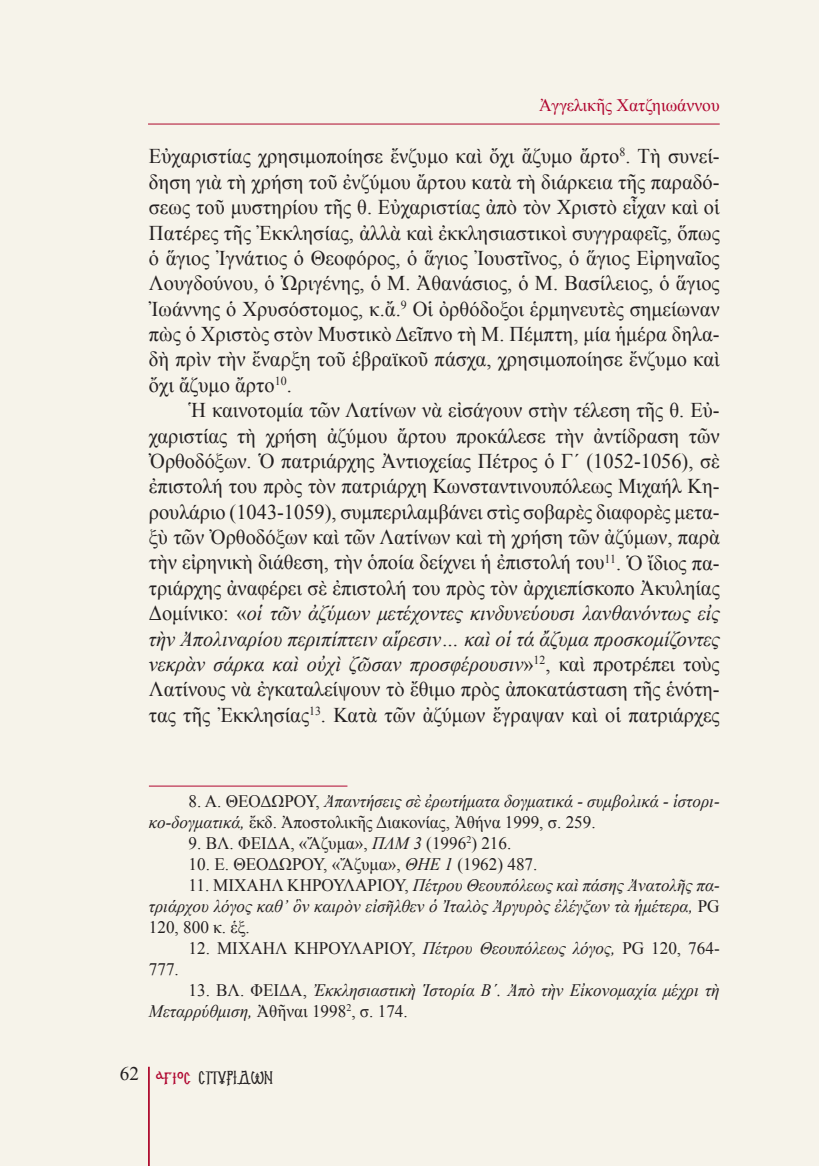
<style>
.page{position:relative;width:819px;height:1166px;background:#f6f3ea}
.page>*{position:absolute;margin:0;border:0;box-sizing:border-box;transform-origin:0 0}
.t1{font:21px/25.4px "Times New Roman";color:#231f20;text-align:justify}
.t2{font:italic 17.5px/21px "Times New Roman";color:#231f20}
.t3{font:17.5px "Times New Roman";color:#231f20}
.t4{font:17.5px "Times New Roman";color:#b00630}
.t5{font:17.5px "PF Konstantinople";color:#231f20}
.s1{font-style:italic}
.s2{font-style:normal}
.s3{font-size:21px;color:#b00630}
</style>
<div class="page">
<hr style="left:148px;top:1067px;width:2px;height:99px;background:#ae082c">
<hr style="left:148px;top:124px;width:571px;height:1px;background:#ae082c">
<hr style="left:149px;top:785px;width:198px;height:1px;background:#b00630">
<p class="t4" style="left:539px;top:93px;width:182px">Ἀγγελικῆς Χατζηιωάννου</p>
<p class="t1" style="left:149px;top:143px;width:572px">Εὐχαριστίας χρησιμοποίησε ἔνζυμο καὶ ὄχι ἄζυμο ἄρτο<sup>8</sup>. Τὴ συνεί&shy;δηση γιὰ τὴ χρήση τοῦ ἐνζύμου ἄρτου κατὰ τὴ διάρκεια τῆς παραδό&shy;σεως τοῦ μυστηρίου τῆς θ. Εὐχαριστίας ἀπὸ τὸν Χριστὸ εἶχαν καὶ οἱ Πατέρες τῆς Ἐκκλησίας, ἀλλὰ καὶ ἐκκλησιαστικοὶ συγγραφεῖς, ὅπως ὁ ἅγιος Ἰγνάτιος ὁ Θεοφόρος, ὁ ἅγιος Ἰουστῖνος, ὁ ἅγιος Εἰρηναῖος Λουγδούνου, ὁ Ὠριγένης, ὁ Μ. Ἀθανάσιος, ὁ Μ. Βασίλειος, ὁ ἅγιος Ἰωάννης ὁ Χρυσόστομος, κ.ἄ.<sup>9</sup> Οἱ ὀρθόδοξοι ἑρμηνευτὲς σημείωναν πὼς ὁ Χριστὸς στὸν Μυστικὸ Δεῖπνο τὴ Μ. Πέμπτη, μία ἡμέρα δηλα&shy;δὴ πρὶν τὴν ἔναρξη τοῦ ἑβραϊκοῦ πάσχα, χρησιμοποίησε ἔνζυμο καὶ ὄχι ἄζυμο ἄρτο<sup>10</sup>.</p>
<p class="t1" style="left:149px;top:397px;width:572px;text-indent:40px">Ἡ καινοτομία τῶν Λατίνων νὰ εἰσάγουν στὴν τέλεση τῆς θ. Εὐ&shy;χαριστίας τὴ χρήση ἀζύμου ἄρτου προκάλεσε τὴν ἀντίδραση τῶν Ὀρθοδόξων. Ὁ πατριάρχης Ἀντιοχείας Πέτρος ὁ Γ΄ (1052-1056), σὲ ἐπιστολή του πρὸς τὸν πατριάρχη Κωνσταντινουπόλεως Μιχαήλ Κη&shy;ρουλάριο (1043-1059), συμπεριλαμβάνει στὶς σοβαρὲς διαφορὲς μετα&shy;ξὺ τῶν Ὀρθοδόξων καὶ τῶν Λατίνων καὶ τὴ χρήση τῶν ἀζύμων, παρὰ τὴν εἰρηνικὴ διάθεση, τὴν ὁποία δείχνει ἡ ἐπιστολή του<sup>11</sup>. Ὁ ἴδιος πα&shy;τριάρχης ἀναφέρει σὲ ἐπιστολή του πρὸς τὸν ἀρχιεπίσκοπο Ἀκυληίας Δομίνικο: «<span class="s1">οἱ τῶν ἀζύμων μετέχοντες κινδυνεύουσι λανθανόντως εἰς τὴν Ἀπολιναρίου περιπίπτειν αἵρεσιν… καὶ οἱ τά ἄζυμα προσκομίζοντες νεκρὰν σάρκα καὶ οὐχὶ ζῶσαν προσφέρουσιν</span>»<sup>12</sup>, καὶ προτρέπει τοὺς Λατίνους νὰ ἐγκαταλείψουν τὸ ἔθιμο πρὸς ἀποκατάσταση τῆς ἑνότη&shy;τας τῆς Ἐκκλησίας<sup>13</sup>. Κατὰ τῶν ἀζύμων ἔγραψαν καὶ οἱ πατριάρχες</p>
<p class="t2" style="left:149px;top:790px;width:572px;text-indent:40px"><span class="s2">8. Α. ΘΕΟΔΩΡΟΥ,</span> Ἀπαντήσεις σὲ ἐρωτήματα δογματικά - συμβολικά - ἱστορι&shy;κο-δογματικά, <span class="s2">ἔκδ. Ἀποστολικῆς Διακονίας, Ἀθήνα 1999, σ. 259.</span></p>
<p class="t3" style="left:189px;top:831px;width:324px">9. ΒΛ. ΦΕΙΔΑ, «Ἄζυμα», <span class="s1">ΠΛΜ 3</span> (1996<sup>2</sup>) 216.</p>
<p class="t3" style="left:189px;top:852px;width:350px">10. Ε. ΘΕΟΔΩΡΟΥ, «Ἄζυμα», <span class="s1">ΘΗΕ 1</span> (1962) 487.</p>
<p class="t2" style="left:149px;top:874px;width:572px;text-align:justify;text-indent:40px"><span class="s2">11. ΜΙΧΑΗΛ ΚΗΡΟΥΛΑΡΙΟΥ,</span> Πέτρου Θεουπόλεως καὶ πάσης Ἀνατολῆς πα&shy;τριάρχου λόγος καθ᾽ ὃν καιρὸν εἰσῆλθεν ὁ Ἰταλὸς Ἀργυρὸς ἐλέγξων τὰ ἡμέτερα, <span class="s2">PG 120, 800 κ. ἑξ.</span></p>
<p class="t3" style="left:189px;top:936px;width:532px">12. ΜΙΧΑΗΛ ΚΗΡΟΥΛΑΡΙΟΥ, <span class="s1">Πέτρου Θεουπόλεως λόγος,</span> PG 120, 764-</p>
<p class="t3" style="left:149px;top:957px;width:32px">777.</p>
<p class="t2" style="left:149px;top:979px;width:572px;text-indent:40px"><span class="s2">13. ΒΛ. ΦΕΙΔΑ,</span> Ἐκκλησιαστικὴ Ἱστορία Β΄. Ἀπὸ τὴν Εἰκονομαχία μέχρι τὴ<br>Μεταρρύθμιση, <span class="s2">Ἀθῆναι 1998</span><sup>2</sup><span class="s2">, σ. 174.</span></p>
<p class="t5" style="left:120px;top:1066px;width:154px"><sup>62</sup> <span class="s3">αγιοσ</span> ΣΠΥΡΙΔΩΝ</p>
</div>
